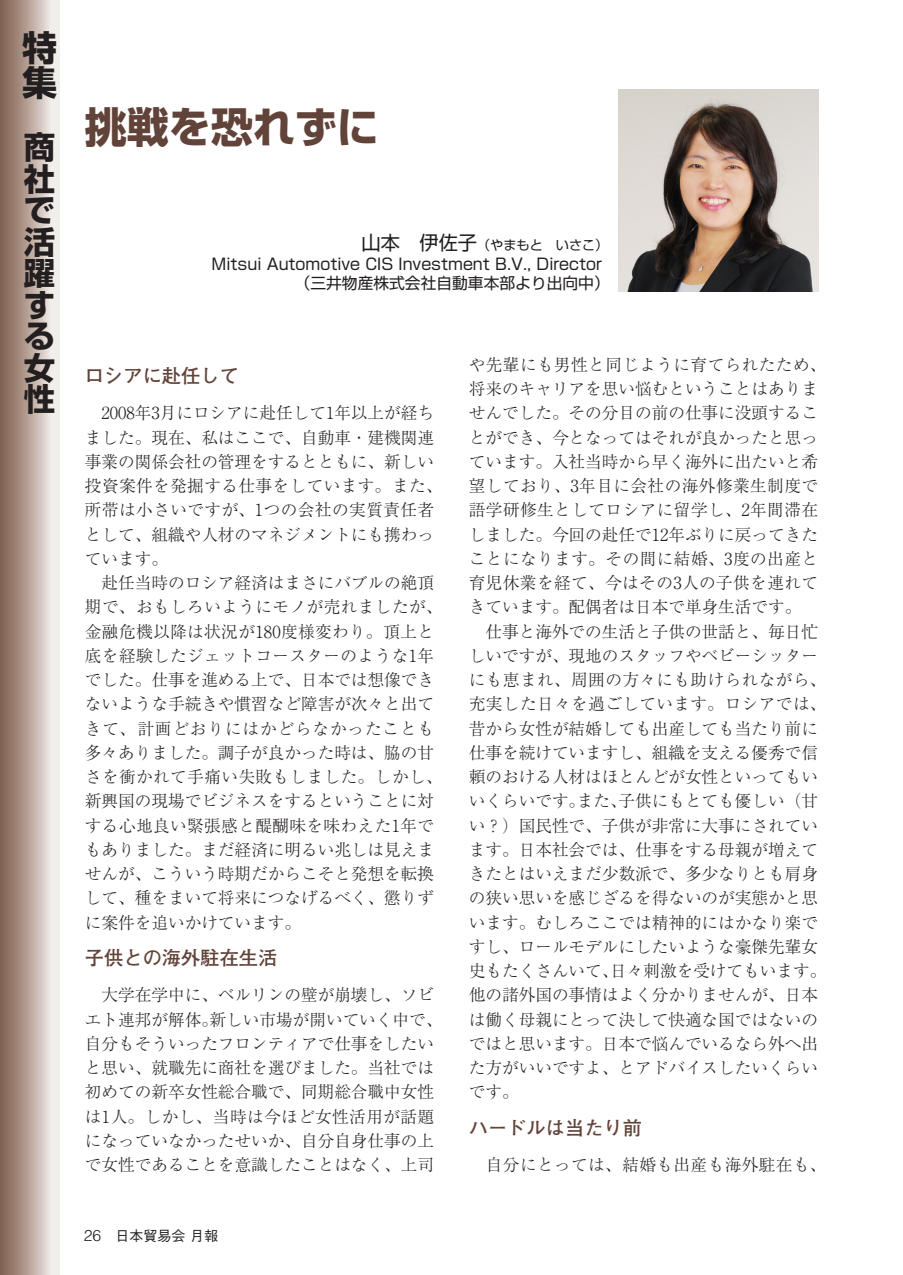
<style>
.page{position:relative;width:903px;height:1275px;background:#fff}
.page>*{position:absolute;margin:0;border:0;box-sizing:border-box;transform-origin:0 0}
.寄稿タテ-見出し{font:700 42px "Shin Go Pr 5";color:#624339}
.t1{font:700 35px/35px "Shin Go Pr 5";color:#231f20}
.t2{font:700 31.5px/31.5px "Shin Go Pr 5";color:#231f20;text-align:justify}
.寄稿タテ-タイトル大{font:700 19.25px "Futo Go B101 Pr 5";color:#624339}
.寄稿タテ-本文{font:300 16.62px/24.3px "Ryumin Pr 5";color:#231f20}
.寄稿タテ-本文-2{font:300 16.62px "Ryumin Pr 5";letter-spacing:.025em;color:#231f20}
.寄稿タテ-氏名_肩書き{font:15.75px "Shin Go Pr 5";color:#231f20}
.t3{font:500 14px "Gothic BBB Pr 5";color:#231f20}
.寄稿タテ-氏名_肩書き-2{font:13.12px "Shin Go Pr 5";color:#231f20}
.s1{font-size:19.25px}
.s2{font-family:"Helvetica";font-weight:300;font-size:15.75px}
</style>
<div class="page">
<div style="left:0;top:0;width:60px;height:1275px;background:linear-gradient(to right,#7c5a49,#fbf9f6)"></div>
<img style="left:618px;top:89px;width:200px;height:202px">
<p class="t1" style="left:22px;top:27px;width:36px">特集</p>
<p class="t2" style="left:24px;top:129px;width:32px">商社で活躍する女性</p>
<p class="寄稿タテ-見出し" style="left:85px;top:93px;width:295px">挑戦を恐れずに</p>
<p class="寄稿タテ-氏名_肩書き-2" style="left:362px;top:234px;width:248px"><span class="s1">山本　伊佐子</span>（やまもと　いさこ）</p>
<p class="寄稿タテ-氏名_肩書き" style="left:212px;top:251px;width:392px">Mitsui Automotive CIS Investment B.V., Director</p>
<p class="寄稿タテ-氏名_肩書き" style="left:295px;top:270px;width:316px">（三井物産株式会社自動車本部より出向中）</p>
<p class="寄稿タテ-タイトル大" style="left:85px;top:360px;width:155px">ロシアに赴任して</p>
<p class="寄稿タテ-本文" style="left:85px;top:400px;width:359px">　2008年3月にロシアに赴任して1年以上が経ちました。現在、私はここで、自動車・建機関連事業の関係会社の管理をするとともに、新しい投資案件を発掘する仕事をしています。また、所帯は小さいですが、1つの会社の実質責任者として、組織や人材のマネジメントにも携わっています。</p>
<p class="寄稿タテ-本文" style="left:85px;top:569px;width:359px">　赴任当時のロシア経済はまさにバブルの絶頂期で、おもしろいようにモノが売れましたが、金融危機以降は状況が180度様変わり。頂上と底を経験したジェットコースターのような1年でした。仕事を進める上で、日本では想像できないような手続きや慣習など障害が次々と出てきて、計画どおりにはかどらなかったことも多々ありました。調子が良かった時は、脇の甘さを衝かれて手痛い失敗もしました。しかし、新興国の現場でビジネスをするということに対する心地良い緊張感と醍醐味を味わえた1年でもありました。まだ経済に明るい兆しは見えませんが、こういう時期だからこそと発想を転換して、種をまいて将来につなげるべく、懲りずに案件を追いかけています。</p>
<p class="寄稿タテ-タイトル大" style="left:85px;top:942px;width:194px">子供との海外駐在生活</p>
<p class="寄稿タテ-本文" style="left:85px;top:982px;width:359px">　大学在学中に、ベルリンの壁が崩壊し、ソビエト連邦が解体。新しい市場が開いていく中で、自分もそういったフロンティアで仕事をしたいと思い、就職先に商社を選びました。当社では初めての新卒女性総合職で、同期総合職中女性は1人。しかし、当時は今ほど女性活用が話題になっていなかったせいか、自分自身仕事の上で女性であることを意識したことはなく、上司</p>
<p class="t3" style="left:84px;top:1224px;width:136px"><span class="s2">26</span>　日本貿易会 月報</p>
<p class="寄稿タテ-本文" style="left:469px;top:351px;width:359px">や先輩にも男性と同じように育てられたため、将来のキャリアを思い悩むということはありませんでした。その分目の前の仕事に没頭することができ、今となってはそれが良かったと思っています。入社当時から早く海外に出たいと希望しており、3年目に会社の海外修業生制度で語学研修生としてロシアに留学し、2年間滞在しました。今回の赴任で12年ぶりに戻ってきたことになります。その間に結婚、3度の出産と育児休業を経て、今はその3人の子供を連れてきています。配偶者は日本で単身生活です。</p>
<p class="寄稿タテ-本文" style="left:469px;top:618px;width:359px">　仕事と海外での生活と子供の世話と、毎日忙しいですが、現地のスタッフやベビーシッターにも恵まれ、周囲の方々にも助けられながら、充実した日々を過ごしています。ロシアでは、昔から女性が結婚しても出産しても当たり前に仕事を続けていますし、組織を支える優秀で信頼のおける人材はほとんどが女性といってもいいくらいです。また、子供にもとても優しい（甘い？）国民性で、子供が非常に大事にされています。日本社会では、仕事をする母親が増えてきたとはいえまだ少数派で、多少なりとも肩身の狭い思いを感じざるを得ないのが実態かと思います。むしろここでは精神的にはかなり楽ですし、ロールモデルにしたいような豪傑先輩女史もたくさんいて、日々刺激を受けてもいます。他の諸外国の事情はよく分かりませんが、日本は働く母親にとって決して快適な国ではないのではと思います。日本で悩んでいるなら外へ出た方がいいですよ、とアドバイスしたいくらいです。</p>
<p class="寄稿タテ-タイトル大" style="left:469px;top:1112px;width:175px">ハードルは当たり前</p>
<p class="寄稿タテ-本文-2" style="left:469px;top:1152px;width:359px">　自分にとっては、結婚も出産も海外駐在も、</p>
</div>
